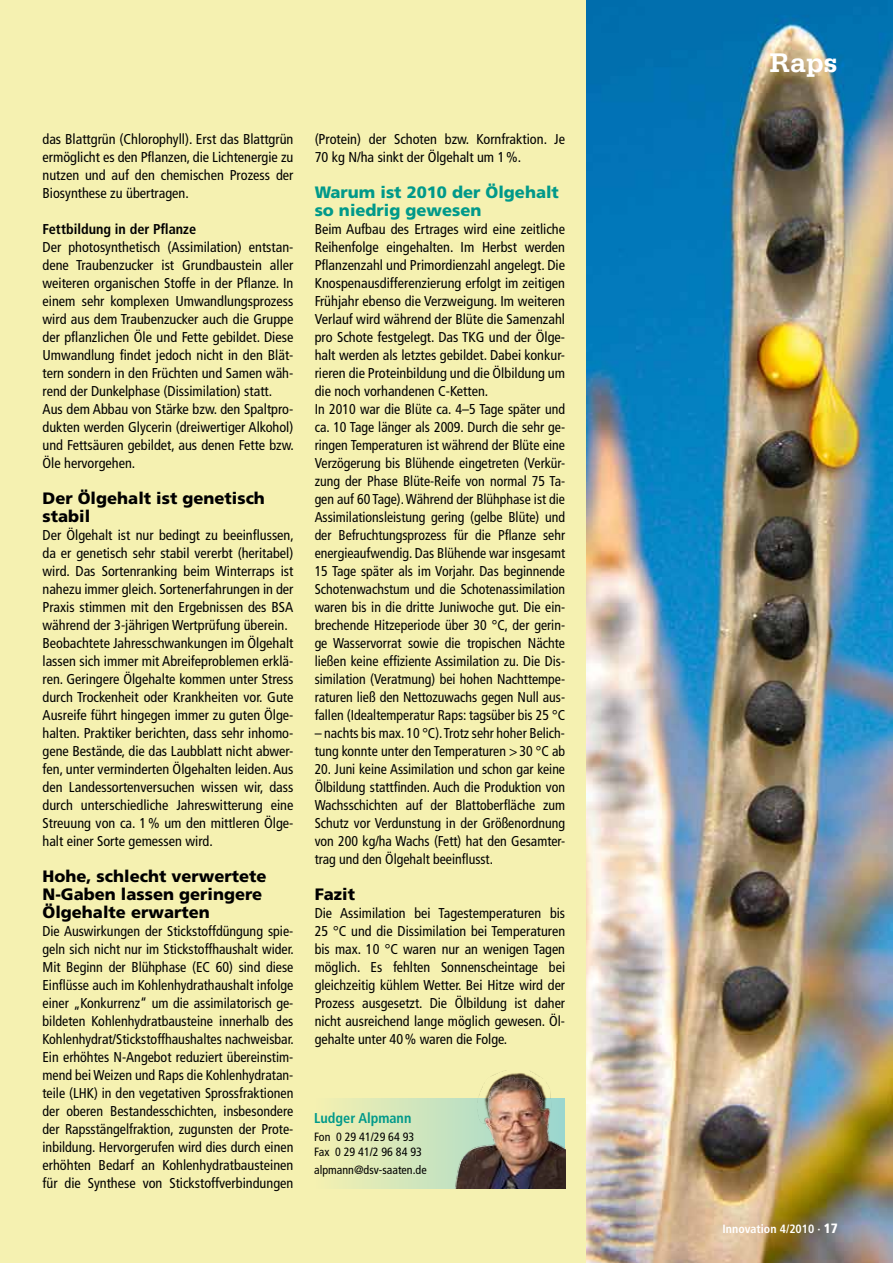
<style>
.page{position:relative;width:893px;height:1263px;background:#fff}
.page>*{position:absolute;margin:0;border:0;box-sizing:border-box;transform-origin:0 0}
.t1{font:700 28.5px "Serifa";color:#fff}
.t2{font:900 16.5px/18px "Frutiger";color:#000}
.t3{font:900 16.5px/18px "Frutiger";color:#00998a}
.t4{font:condensed 14.25px/18px "Frutiger";color:#000}
.t5{font:700 condensed 14.25px "Frutiger";color:#000}
.t6{font:700 condensed 14.25px "Frutiger";color:#00998a}
.t7{font:condensed 12px/14.4px "Frutiger";color:#000}
.t8{font:700 condensed 12px "Frutiger";color:#fff}
.s1{font-weight:900;font-size:13.5px}
</style>
<div class="page">
<div style="left:0;top:0;width:606px;height:1263px;background:#f5f1b1"></div>
<img style="left:587px;top:0;width:306px;height:1263px">
<svg style="left:342px;top:1098px;width:108px;height:90px"></svg>
<img style="left:450px;top:1075px;width:115px;height:113px">
<p class="t4" style="left:43px;top:130px;width:252px;text-align:justify">das Blattgrün (Chlorophyll). Erst das Blattgrün ermöglicht es den Pflanzen, die Lichtenergie zu nutzen und auf den chemischen Prozess der Biosynthese zu übertragen.</p>
<p class="t5" style="left:43px;top:221px;width:155px">Fettbildung in der Pflanze</p>
<p class="t4" style="left:43px;top:238px;width:253px">Der photosynthetisch (Assimilation) entstan&shy;dene Traubenzucker ist Grundbaustein aller weiteren organischen Stoffe in der Pflanze. In einem sehr komplexen Umwandlungsprozess wird aus dem Traubenzucker auch die Gruppe der pflanzlichen Öle und Fette gebildet. Diese Umwandlung findet jedoch nicht in den Blät&shy;tern sondern in den Früchten und Samen wäh&shy;rend der Dunkelphase (Dissimilation) statt.<br>Aus dem Abbau von Stärke bzw. den Spaltpro&shy;dukten werden Glycerin (dreiwertiger Alkohol) und Fettsäuren gebildet, aus denen Fette bzw.<br>Öle hervorgehen.</p>
<p class="t2" style="left:43px;top:489px;width:224px">Der Ölgehalt ist genetisch stabil</p>
<p class="t4" style="left:43px;top:526px;width:253px">Der Ölgehalt ist nur bedingt zu beeinflussen, da er genetisch sehr stabil vererbt (heritabel) wird. Das Sortenranking beim Winterraps ist nahezu immer gleich. Sortenerfahrungen in der Praxis stimmen mit den Ergebnissen des BSA während der 3-jährigen Wertprüfung überein.<br>Beobachtete Jahresschwankungen im Ölgehalt lassen sich immer mit Abreifeproblemen erklä&shy;ren. Geringere Ölgehalte kommen unter Stress durch Trockenheit oder Krankheiten vor. Gute Ausreife führt hingegen immer zu guten Ölge&shy;halten. Praktiker berichten, dass sehr inhomo&shy;gene Bestände, die das Laubblatt nicht abwer&shy;fen, unter verminderten Ölgehalten leiden. Aus den Landessortenversuchen wissen wir, dass durch unterschiedliche Jahreswitterung eine Streuung von ca. 1% um den mittleren Ölge&shy;halt einer Sorte gemessen wird.</p>
<p class="t2" style="left:43px;top:867px;width:226px">Hohe, schlecht verwertete<br>N-Gaben lassen geringere<br>Ölgehalte erwarten</p>
<p class="t4" style="left:43px;top:922px;width:253px;text-align:justify">Die Auswirkungen der Stickstoffdüngung spie&shy;geln sich nicht nur im Stickstoffhaushalt wider.<br>Mit Beginn der Blühphase (EC 60) sind diese Einflüsse auch im Kohlenhydrathaushalt infolge einer „Konkurrenz“ um die assimilatorisch ge&shy;bildeten Kohlenhydratbausteine innerhalb des Kohlenhydrat/Stickstoffhaushaltes nachweisbar.<br>Ein erhöhtes N-Angebot reduziert übereinstim&shy;mend bei Weizen und Raps die Kohlenhydratan&shy;teile (LHK) in den vegetativen Sprossfraktionen der oberen Bestandesschichten, insbesondere der Rapsstängelfraktion, zugunsten der Prote&shy;inbildung. Hervorgerufen wird dies durch einen erhöhten Bedarf an Kohlenhydratbausteinen für die Synthese von Stickstoffverbindungen</p>
<p class="t4" style="left:315px;top:130px;width:252px">(Protein) der Schoten bzw. Kornfraktion. Je<br>70 kg N/ha sinkt der Ölgehalt um 1%.</p>
<p class="t3" style="left:315px;top:183px;width:246px">Warum ist 2010 der Ölgehalt so niedrig gewesen</p>
<p class="t4" style="left:315px;top:220px;width:252px">Beim Aufbau des Ertrages wird eine zeitliche Reihenfolge eingehalten. Im Herbst werden Pflanzenzahl und Primordienzahl angelegt. Die Knospenausdifferenzierung erfolgt im zeitigen Frühjahr ebenso die Verzweigung. Im weiteren Verlauf wird während der Blüte die Samenzahl pro Schote festgelegt. Das TKG und der Ölge&shy;halt werden als letztes gebildet. Dabei konkur&shy;rieren die Proteinbildung und die Ölbildung um die noch vorhandenen C-Ketten.<br>In 2010 war die Blüte ca. 4–5 Tage später und ca. 10 Tage länger als 2009. Durch die sehr ge&shy;ringen Temperaturen ist während der Blüte eine Verzögerung bis Blühende eingetreten (Verkür&shy;zung der Phase Blüte-Reife von normal 75 Ta&shy;gen auf 60 Tage). Während der Blühphase ist die Assimilationsleistung gering (gelbe Blüte) und der Befruchtungsprozess für die Pflanze sehr energieaufwendig. Das Blühende war insgesamt 15 Tage später als im Vorjahr. Das beginnende Schotenwachstum und die Schotenassimilation waren bis in die dritte Juniwoche gut. Die ein&shy;brechende Hitzeperiode über 30 °C, der gerin&shy;ge Wasservorrat sowie die tropischen Nächte ließen keine effiziente Assimilation zu. Die Dis&shy;similation (Veratmung) bei hohen Nachttempe&shy;raturen ließ den Nettozuwachs gegen Null aus&shy;fallen (Idealtemperatur Raps: tagsüber bis 25 °C</p>
<p class="t4" style="left:315px;top:724px;width:252px">– nachts bis max. 10 °C). Trotz sehr hoher Belich&shy;tung konnte unter den Temperaturen &gt;30 °C ab</p>
<p class="t4" style="left:315px;top:760px;width:252px;text-align:justify">20. Juni keine Assimilation und schon gar keine Ölbildung stattfinden. Auch die Produktion von Wachsschichten auf der Blattoberfläche zum Schutz vor Verdunstung in der Größenordnung von 200 kg/ha Wachs (Fett) hat den Gesamter&shy;trag und den Ölgehalt beeinflusst.</p>
<p class="t2" style="left:315px;top:885px;width:42px">Fazit</p>
<p class="t4" style="left:315px;top:904px;width:252px;text-align:justify">Die Assimilation bei Tagestemperaturen bis 25 °C und die Dissimilation bei Temperaturen bis max. 10 °C waren nur an wenigen Tagen möglich. Es fehlten Sonnenscheintage bei gleichzeitig kühlem Wetter. Bei Hitze wird der Prozess ausgesetzt. Die Ölbildung ist daher nicht ausreichend lange möglich gewesen. Öl&shy;gehalte unter 40% waren die Folge.</p>
<p class="t6" style="left:314px;top:1109px;width:99px">Ludger Alpmann</p>
<p class="t7" style="left:314px;top:1130px;width:109px">Fon 0 29 41/29 64 93<br>Fax 0 29 41/2 96 84 93</p>
<p class="t7" style="left:314px;top:1163px;width:114px">alpmann@dsv-saaten.de</p>
<h1 class="t1" style="left:770px;top:46px;width:70px">Raps</h1>
<p class="t8" style="left:723px;top:1222px;width:117px">Innovation 4/2010 · <span class="s1">17</span></p>
</div>
